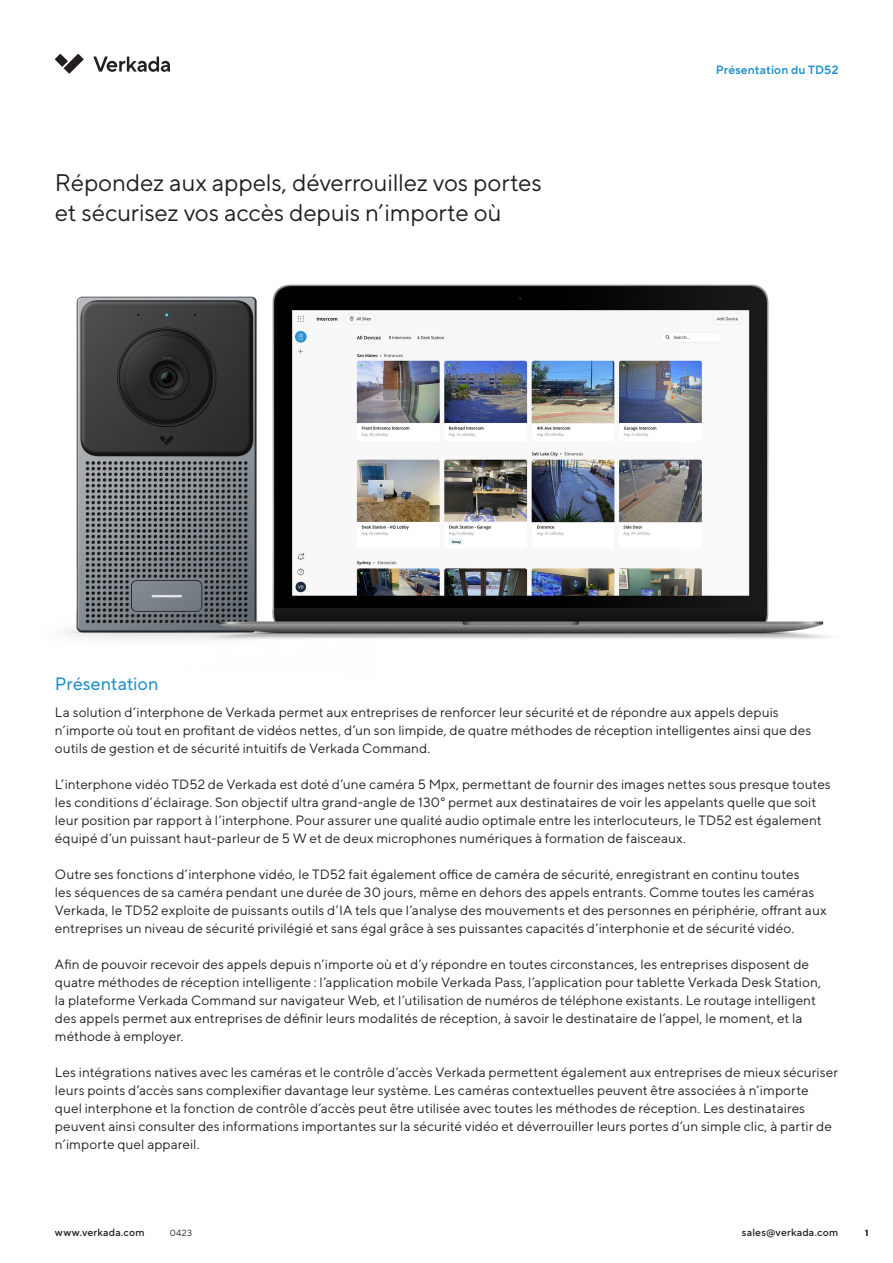
<style>
.page{position:relative;width:893px;height:1263px;background:#fff}
.page>*{position:absolute;margin:0;border:0;box-sizing:border-box;transform-origin:0 0}
.t1{font:24px/30px "TT Norms Pro";letter-spacing:-.005em;color:#231f20}
.t2{font:18px "TT Norms Pro";letter-spacing:-.005em;color:#2292cc}
.t3{font:13.5px/18px "TT Norms Pro";letter-spacing:.01em;color:#231f20}
.t4{font:600 12px "TT Norms Pro";letter-spacing:.01em;color:#2292cc}
.t5{font:500 10.5px "TT Norms Pro";letter-spacing:.02em;color:#231f20}
.t6{font:9px "TT Norms Pro";color:#231f20}
.t7{font:500 9px "TT Norms Pro";color:#231f20}
</style>
<div class="page">
<svg style="left:55px;top:54px;width:29px;height:20px"></svg>
<svg style="left:93px;top:56px;width:77px;height:16px"></svg>
<img style="left:63px;top:284px;width:765px;height:356px">
<p class="t1" style="left:55px;top:166px;width:488px">Répondez aux appels, déverrouillez vos portes et sécurisez vos accès depuis n’importe où</p>
<p class="t4" style="left:716px;top:60px;width:124px">Présentation du TD52</p>
<p class="t2" style="left:55px;top:671px;width:105px">Présentation</p>
<p class="t3" style="left:55px;top:702px;width:758px">La solution d’interphone de Verkada permet aux entreprises de renforcer leur sécurité et de répondre aux appels depuis n’importe où tout en profitant de vidéos nettes, d’un son limpide, de quatre méthodes de réception intelligentes ainsi que des outils de gestion et de sécurité intuitifs de Verkada Command.</p>
<p class="t3" style="left:55px;top:774px;width:777px">L’interphone vidéo TD52 de Verkada est doté d’une caméra 5 Mpx, permettant de fournir des images nettes sous presque toutes les conditions d’éclairage. Son objectif ultra grand-angle de 130° permet aux destinataires de voir les appelants quelle que soit leur position par rapport à l’interphone. Pour assurer une qualité audio optimale entre les interlocuteurs, le TD52 est également équipé d’un puissant haut-parleur de 5 W et de deux microphones numériques à formation de faisceaux.</p>
<p class="t3" style="left:55px;top:864px;width:773px">Outre ses fonctions d’interphone vidéo, le TD52 fait également office de caméra de sécurité, enregistrant en continu toutes<br>les séquences de sa caméra pendant une durée de 30 jours, même en dehors des appels entrants. Comme toutes les caméras Verkada, le TD52 exploite de puissants outils d’IA tels que l’analyse des mouvements et des personnes en périphérie, offrant aux entreprises un niveau de sécurité privilégié et sans égal grâce à ses puissantes capacités d’interphonie et de sécurité vidéo.</p>
<p class="t3" style="left:55px;top:954px;width:768px">Afin de pouvoir recevoir des appels depuis n’importe où et d’y répondre en toutes circonstances, les entreprises disposent de quatre méthodes de réception intelligente : l’application mobile Verkada Pass, l’application pour tablette Verkada Desk Station, la plateforme Verkada Command sur navigateur Web, et l’utilisation de numéros de téléphone existants. Le routage intelligent des appels permet aux entreprises de définir leurs modalités de réception, à savoir le destinataire de l’appel, le moment, et la méthode à employer.</p>
<p class="t3" style="left:55px;top:1062px;width:784px">Les intégrations natives avec les caméras et le contrôle d’accès Verkada permettent également aux entreprises de mieux sécuriser leurs points d’accès sans complexifier davantage leur système. Les caméras contextuelles peuvent être associées à n’importe quel interphone et la fonction de contrôle d’accès peut être utilisée avec toutes les méthodes de réception. Les destinataires peuvent ainsi consulter des informations importantes sur la sécurité vidéo et déverrouiller leurs portes d’un simple clic, à partir de n’importe quel appareil.</p>
<p class="t5" style="left:55px;top:1224px;width:91px">www.verkada.com</p>
<p class="t6" style="left:170px;top:1226px;width:24px">0423</p>
<p class="t5" style="left:742px;top:1225px;width:98px">sales@verkada.com</p>
<p class="t7" style="left:865px;top:1226px;width:5px">1</p>
</div>
